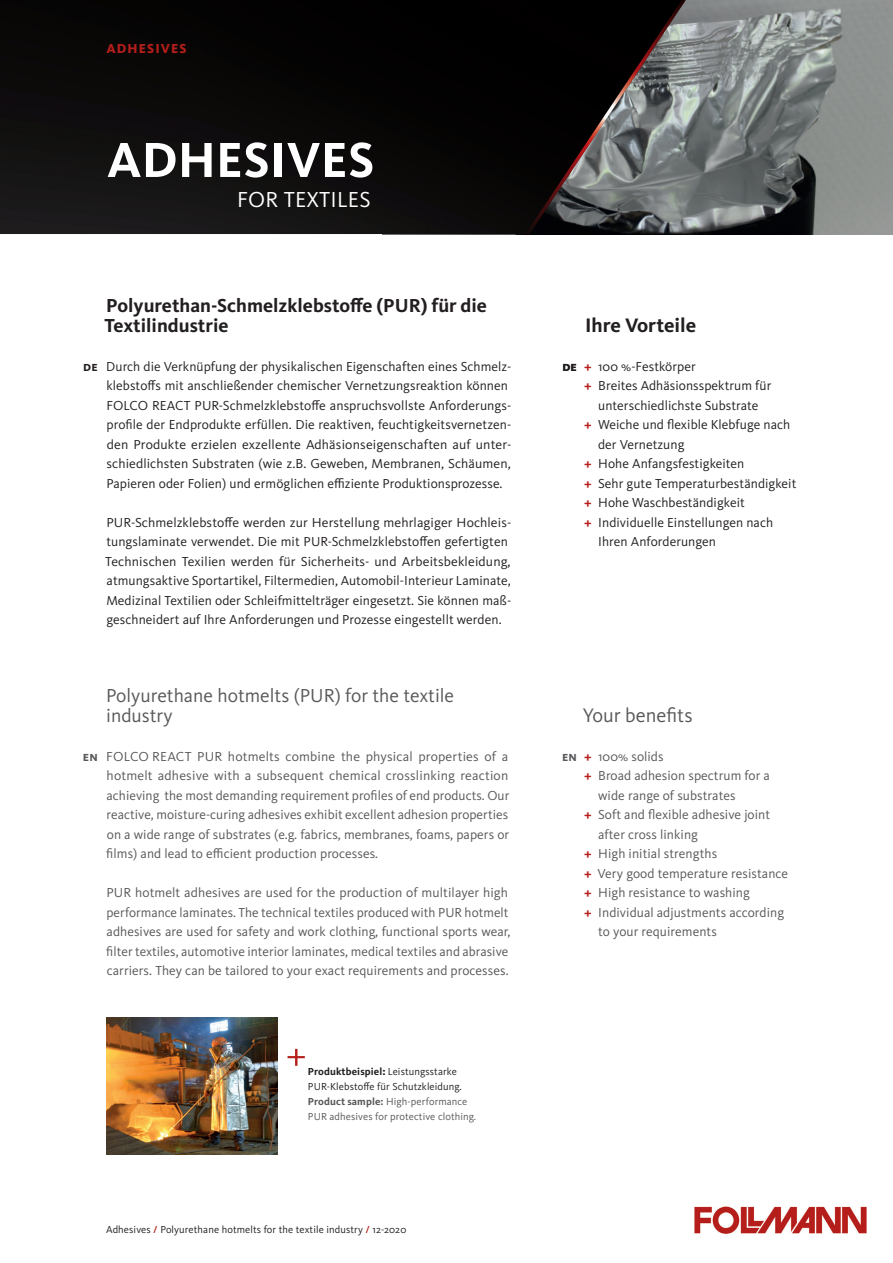
<style>
.page{position:relative;width:893px;height:1263px;background:#fff}
.page>*{position:absolute;margin:0;border:0;box-sizing:border-box;transform-origin:0 0}
.H4_EN{font:700 51px "Kievit Pro";letter-spacing:.005em;color:#fff}
.H4_EN-2{font:22.5px "Kievit Pro";letter-spacing:.01em;color:#fff}
.H4_DE{font:700 20.25px "Kievit Pro";color:#231f20}
.Fließtext_____Aufzäh{font:20.25px "Kievit Pro";color:#57585a}
.H4_DE-2{font:700 19.5px/19.5px "Kievit Pro";color:#231f20}
.H4_EN-3{font:19.5px/19.5px "Kievit Pro";color:#57585a}
.Fließtext_Block_DE{font:13.5px/19.5px "Kievit Pro";letter-spacing:.005em;color:#231f20}
.Fließtext_Block_DE-2{font:13.5px/19.5px "Kievit Pro";letter-spacing:.005em;color:#57585a}
.Fließtext_Block_EN{font:13.5px/19.5px "Kievit Pro";letter-spacing:.005em;color:#57585a}
.H5_DE{font:800 13.5px "Kievit Pro";letter-spacing:.08em;color:#b51e1b}
.Länderkennung{font:700 13.5px "Kievit Pro";color:#231f20}
.Länderkennung-2{font:700 13.5px "Kievit Pro";color:#57585a}
.BU_Marginalien_DE{font:10.5px/15px "Kievit Pro";letter-spacing:.01em;color:#57585a}
.BU_Marginalien_DE-2{font:10.5px "Kievit Pro";letter-spacing:.01em;color:#231f20}
.s1{font-weight:700;color:#231f20}
.s2{font-weight:800;color:#231f20}
.s3{color:#231f20}
.s4{font-weight:700}
.s5{font-weight:500;color:#b51e1b}
.s6{font-weight:700;color:#b51e1b}
</style>
<div class="page">
<img style="left:694px;top:0;width:199px;height:234px">
<img style="left:0;top:0;width:524px;height:234px">
<svg style="left:524px;top:0;width:170px;height:235px;background:#3c3c3c"></svg>
<img style="left:106px;top:1018px;width:171px;height:136px">
<img style="left:694px;top:1206px;width:173px;height:29px">
<svg style="left:288px;top:1049px;width:17px;height:17px"></svg>
<p class="H5_DE" style="left:106px;top:40px;width:82px">ADHESIVES</p>
<p class="H4_EN" style="left:107px;top:129px;width:269px">ADHESIVES</p>
<p class="H4_EN-2" style="left:237px;top:186px;width:135px">FOR TEXTILES</p>
<p class="H4_DE-2" style="left:104px;top:296px;width:384px">Polyurethan-Schmelzklebstoffe (PUR) für die<br>Textilindustrie</p>
<p class="Fließtext_Block_DE" style="left:106px;top:356px;width:406px">Durch die Verknüpfung der physikalischen Eigenschaften eines Schmelz&shy;klebstoffs mit anschließender chemischer Vernetzungsreaktion können FOLCO REACT PUR-Schmelzklebstoffe anspruchsvollste Anforderungs&shy;profile der Endprodukte erfüllen. Die reaktiven, feuchtigkeitsvernetzen&shy;den Produkte erzielen exzellente Adhäsionseigenschaften auf unter&shy;schiedlichsten Substraten (wie z.B. Geweben, Membranen, Schäumen, Papieren oder Folien) und ermöglichen effiziente Produktionsprozesse.</p>
<p class="Fließtext_Block_DE" style="left:105px;top:512px;width:408px">PUR-Schmelzklebstoffe werden zur Herstellung mehrlagiger Hochleis&shy;tungslaminate verwendet. Die mit PUR-Schmelzklebstoffen gefertigten Technischen Texilien werden für Sicherheits- und Arbeitsbekleidung, atmungsaktive Sportartikel, Filtermedien, Automobil-Interieur Laminate, Medizinal Textilien oder Schleifmittelträger eingesetzt. Sie können maß&shy;geschneidert auf Ihre Anforderungen und Prozesse eingestellt werden.</p>
<p class="Länderkennung" style="left:83px;top:358px;width:16px">de</p>
<p class="Länderkennung-2" style="left:83px;top:748px;width:16px">en</p>
<p class="H4_EN-3" style="left:106px;top:686px;width:350px">Polyurethane hotmelts (PUR) for the textile industry</p>
<p class="Fließtext_Block_DE-2" style="left:106px;top:746px;width:404px;text-align:justify">FOLCO REACT PUR hotmelts combine the physical properties of a hotmelt adhesive with a subsequent chemical crosslinking reaction achieving the most demanding requirement profiles of end products. Our reactive, moisture-curing adhesives exhibit excellent adhesion properties on a wide range of substrates (e.g. fabrics, membranes, foams, papers or films) and lead to efficient production processes.</p>
<p class="Fließtext_Block_EN" style="left:106px;top:883px;width:406px">PUR hotmelt adhesives are used for the production of multilayer high performance laminates. The technical textiles produced with PUR hotmelt adhesives are used for safety and work clothing, functional sports wear, filter textiles, automotive interior laminates, medical textiles and abrasive carriers. They can be tailored to your exact requirements and processes.</p>
<p class="BU_Marginalien_DE" style="left:308px;top:1064px;width:170px"><span class="s1">Produktbeispiel</span><span class="s2">:</span> <span class="s3">Leistungsstarke PUR-Klebstoffe für Schutzkleidung.<br></span><span class="s4">Product sample:</span> High-performance PUR adhesives for protective clothing.</p>
<p class="BU_Marginalien_DE-2" style="left:106px;top:1223px;width:302px">Adhesives <span class="s5">/</span> Polyurethane hotmelts for the textile industry <span class="s5">/</span> 12-2020</p>
<p class="Länderkennung" style="left:562px;top:358px;width:16px">de</p>
<p class="H4_DE" style="left:585px;top:313px;width:113px">Ihre Vorteile</p>
<p class="Fließtext_Block_DE" style="left:584px;top:356px;width:113px"><span class="s6">+</span> 100 %-Festkörper</p>
<p class="Fließtext_Block_DE" style="left:584px;top:376px;width:189px;text-align:center"><span class="s6">+</span> Breites Adhäsionsspektrum für unterschiedlichste Substrate</p>
<p class="Fließtext_Block_DE" style="left:598px;top:415px;width:194px;text-indent:-14px"><span class="s6">+</span> Weiche und flexible Klebfuge nach der Vernetzung</p>
<p class="Fließtext_Block_DE" style="left:584px;top:454px;width:162px"><span class="s6">+</span> Hohe Anfangsfestigkeiten</p>
<p class="Fließtext_Block_DE" style="left:584px;top:473px;width:214px"><span class="s6">+</span> Sehr gute Temperaturbeständigkeit</p>
<p class="Fließtext_Block_DE" style="left:584px;top:493px;width:162px"><span class="s6">+</span> Hohe Waschbeständigkeit</p>
<p class="Fließtext_Block_DE" style="left:598px;top:512px;width:177px;text-indent:-14px"><span class="s6">+</span> Individuelle Einstellungen nach<br>Ihren Anforderungen</p>
<p class="Fließtext_____Aufzäh" style="left:583px;top:703px;width:111px">Your benefits</p>
<p class="Fließtext_Block_DE-2" style="left:584px;top:746px;width:81px"><span class="s6">+</span> 100% solids</p>
<p class="Fließtext_Block_DE-2" style="left:598px;top:766px;width:173px;text-indent:-14px"><span class="s6">+</span> Broad adhesion spectrum for a wide range of substrates</p>
<p class="Fließtext_Block_DE-2" style="left:598px;top:805px;width:174px;text-indent:-14px"><span class="s6">+</span> Soft and flexible adhesive joint after cross linking</p>
<p class="Fließtext_Block_DE-2" style="left:584px;top:844px;width:134px"><span class="s6">+</span> High initial strengths</p>
<p class="Fließtext_Block_DE-2" style="left:584px;top:863px;width:205px"><span class="s6">+</span> Very good temperature resistance</p>
<p class="Fließtext_Block_DE-2" style="left:584px;top:883px;width:167px"><span class="s6">+</span> High resistance to washing</p>
<p class="Fließtext_Block_DE-2" style="left:598px;top:902px;width:187px;text-indent:-14px"><span class="s6">+</span> Individual adjustments according to your requirements</p>
<p class="Länderkennung-2" style="left:562px;top:748px;width:16px">en</p>
</div>
